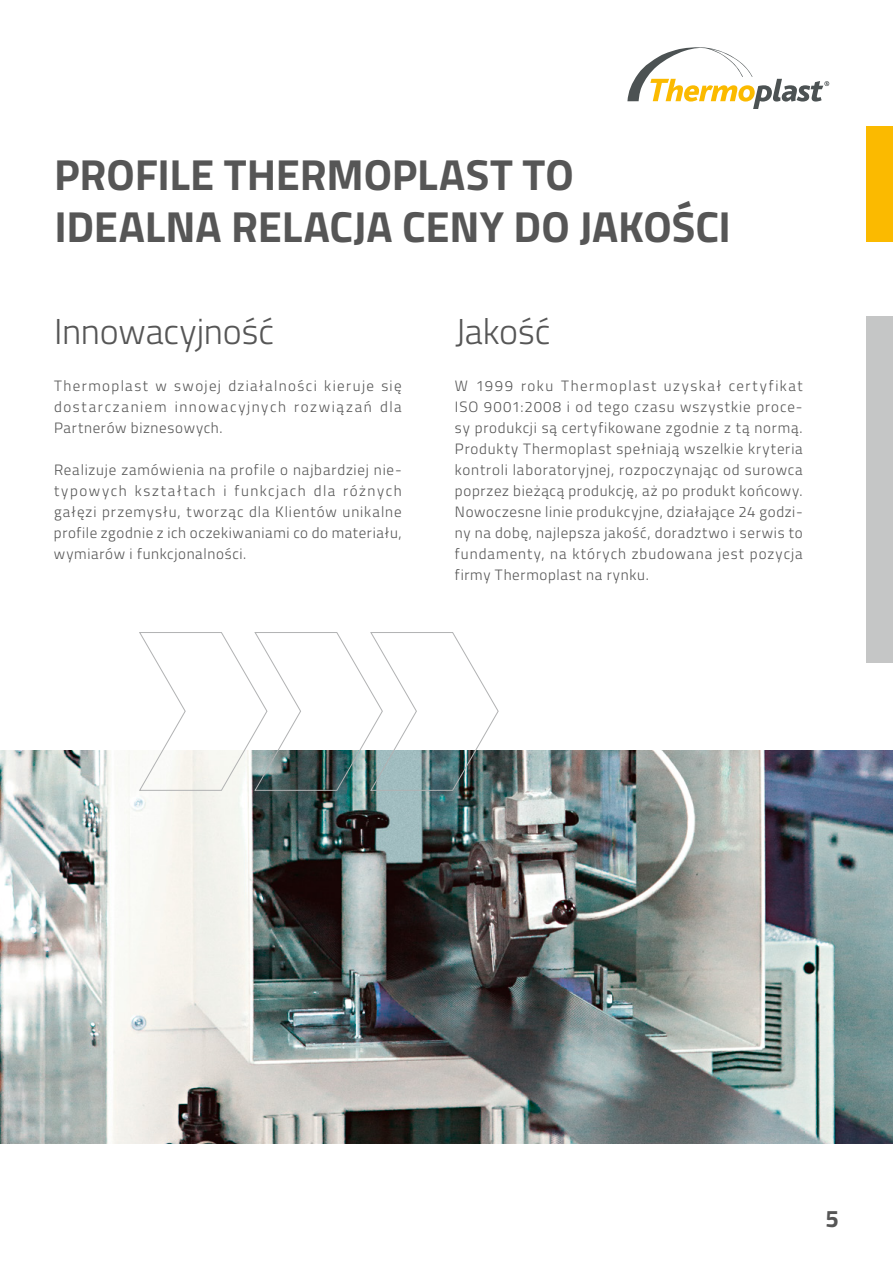
<style>
.page{position:relative;width:893px;height:1263px;background:#fff}
.page>*{position:absolute;margin:0;border:0;box-sizing:border-box;transform-origin:0 0}
.t1{font:700 43.5px/52.2px "Titillium";letter-spacing:-.005em;color:#565656}
.t2{font:300 36px "Titillium";color:#565656}
.t3{font:700 24px "Titillium";color:#565656}
.t4{font:300 15px/21px "Titillium";letter-spacing:.06em;color:#565656;text-align:justify}
</style>
<div class="page">
<svg style="left:627px;top:47px;width:202px;height:62px"></svg>
<div style="left:867px;top:317px;width:26px;height:346px;background:#c5c6c6"></div>
<img style="left:0;top:750px;width:893px;height:394px">
<svg style="left:138px;top:632px;width:361px;height:159px"></svg>
<div style="left:867px;top:126px;width:26px;height:116px;background:#fbba00"></div>
<h1 class="t1" style="left:54px;top:146px;width:678px">PROFILE THERMOPLAST TO<br>IDEALNA RELACJA CENY DO JAKOŚCI</h1>
<h2 class="t2" style="left:54px;top:305px;width:222px">I nnowacyjność</h2>
<h2 class="t2" style="left:455px;top:305px;width:97px">Jakość</h2>
<p class="t4" style="left:54px;top:374px;width:349px">Thermoplast w swojej działalności kieruje się dostarczaniem innowacyjnych rozwiązań dla Partnerów biznesowych.</p>
<p class="t4" style="left:54px;top:458px;width:349px">Realizuje zamówienia na profile o najbardziej nie&shy;typowych kształtach i funkcjach dla różnych gałęzi przemysłu, tworząc dla Klientów unikalne profile zgodnie z ich oczekiwaniami co do materiału, wymiarów i funkcjonalności.</p>
<p class="t4" style="left:455px;top:374px;width:349px">W 1999 roku Thermoplast uzyskał certyfikat ISO 9001:2008 i od tego czasu wszystkie proce&shy;sy produkcji są certyfikowane zgodnie z tą normą.<br>Produkty Thermoplast spełniają wszelkie kryteria kontroli laboratoryjnej, rozpoczynając od surowca poprzez bieżącą produkcję, aż po produkt końcowy.<br>N owoczesne linie produkcyjne, działające 24 godzi&shy;ny na dobę, najlepsza jakość, doradztwo i serwis to fundamenty, na których zbudowana jest pozycja firmy Thermoplast na rynku.</p>
<h3 class="t3" style="left:825px;top:1200px;width:15px">5</h3>
</div>
